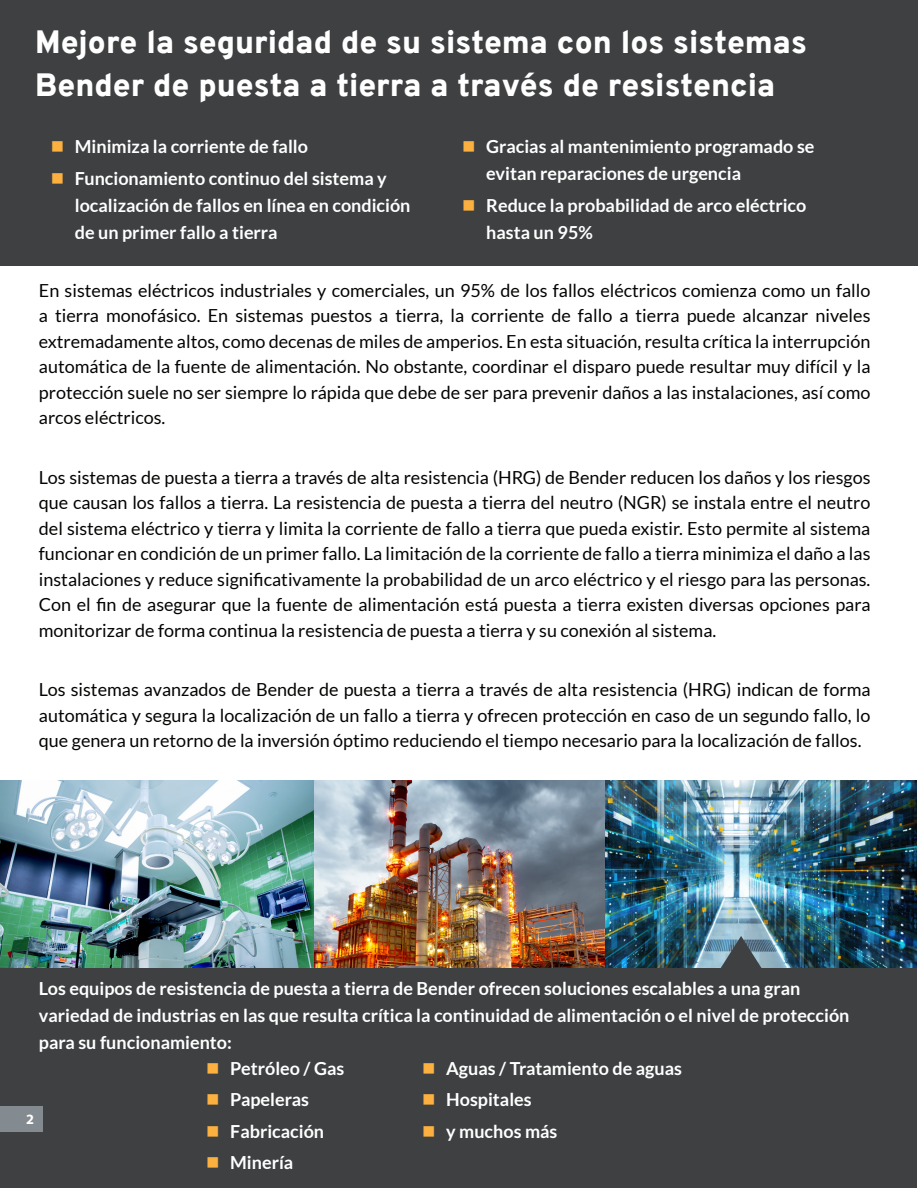
<style>
.page{position:relative;width:918px;height:1188px;background:#fff}
.page>*{position:absolute;margin:0;border:0;box-sizing:border-box;transform-origin:0 0}
.Page_Header_White_Te{font:900 31.5px/43.5px "Overpass";color:#fff}
.t1{font:18px/25.5px "Lato";color:#040503;text-align:justify}
.t2{font:700 18px/27px "Lato";color:#fff}
.Seitenzahl{font:700 14.25px "Myriad Pro";color:#fff}
</style>
<div class="page">
<img style="left:605px;top:780px;width:312px;height:189px">
<img style="left:313px;top:780px;width:292px;height:189px">
<img style="left:0;top:780px;width:313px;height:189px">
<div style="left:0;top:969px;width:917px;height:219px;background:#3e4042"></div>
<div style="left:0;top:0;width:917px;height:266px;background:#3e4042"></div>
<svg style="left:699px;top:936px;width:84px;height:33px"></svg>
<div style="left:0;top:1106px;width:43px;height:25px;background:#848b90"></div>
<p class="Page_Header_White_Te" style="left:35px;top:20px;width:773px">Mejore la seguridad de su sistema con los sistemas<br>Bender de puesta a tierra a través de resistencia</p>
<p class="t2" style="left:75px;top:133px;width:235px">Minimiza la corriente de fallo</p>
<p class="t2" style="left:75px;top:164px;width:337px">Funcionamiento continuo del sistema y localización de fallos en línea en condición de un primer fallo a tierra</p>
<p class="t2" style="left:486px;top:133px;width:330px">Gracias al mantenimiento programado se evitan reparaciones de urgencia</p>
<p class="t2" style="left:486px;top:191px;width:322px">Reduce la probabilidad de arco eléctrico hasta un 95%</p>
<p class="t1" style="left:39px;top:277px;width:833px">En sistemas eléctricos industriales y comerciales, un 95% de los fallos eléctricos comienza como un fallo a tierra monofásico. En sistemas puestos a tierra, la corriente de fallo a tierra puede alcanzar niveles extremadamente altos, como decenas de miles de amperios. En esta situación, resulta crítica la interrupción automática de la fuente de alimentación. No obstante, coordinar el disparo puede resultar muy difícil y la protección suele no ser siempre lo rápida que debe de ser para prevenir daños a las instalaciones, así como arcos eléctricos.</p>
<p class="t1" style="left:39px;top:464px;width:833px">Los sistemas de puesta a tierra a través de alta resistencia (HRG) de Bender reducen los daños y los riesgos que causan los fallos a tierra. La resistencia de puesta a tierra del neutro (NGR) se instala entre el neutro del sistema eléctrico y tierra y limita la corriente de fallo a tierra que pueda existir. Esto permite al sistema funcionar en condición de un primer fallo. La limitación de la corriente de fallo a tierra minimiza el daño a las instalaciones y reduce significativamente la probabilidad de un arco eléctrico y el riesgo para las personas.<br>Con el fin de asegurar que la fuente de alimentación está puesta a tierra existen diversas opciones para monitorizar de forma continua la resistencia de puesta a tierra y su conexión al sistema.</p>
<p class="t1" style="left:39px;top:677px;width:833px">Los sistemas avanzados de Bender de puesta a tierra a través de alta resistencia (HRG) indican de forma automática y segura la localización de un fallo a tierra y ofrecen protección en caso de un segundo fallo, lo que genera un retorno de la inversión óptimo reduciendo el tiempo necesario para la localización de fallos.</p>
<p class="t2" style="left:39px;top:974px;width:812px">Los equipos de resistencia de puesta a tierra de Bender ofrecen soluciones escalables a una gran variedad de industrias en las que resulta crítica la continuidad de alimentación o el nivel de protección para su funcionamiento:</p>
<p class="Seitenzahl" style="left:26px;top:1110px;width:9px">2</p>
<p class="t2" style="left:230px;top:1055px;width:116px">Petróleo / Gas</p>
<p class="t2" style="left:230px;top:1086px;width:80px">Papeleras</p>
<p class="t2" style="left:230px;top:1117px;width:95px">Fabricación</p>
<p class="t2" style="left:230px;top:1149px;width:65px">Minería</p>
<p class="t2" style="left:446px;top:1055px;width:237px">Aguas / Tratamiento de aguas</p>
<p class="t2" style="left:446px;top:1086px;width:87px">Hospitales</p>
<p class="t2" style="left:446px;top:1117px;width:113px">y muchos más</p>
</div>
